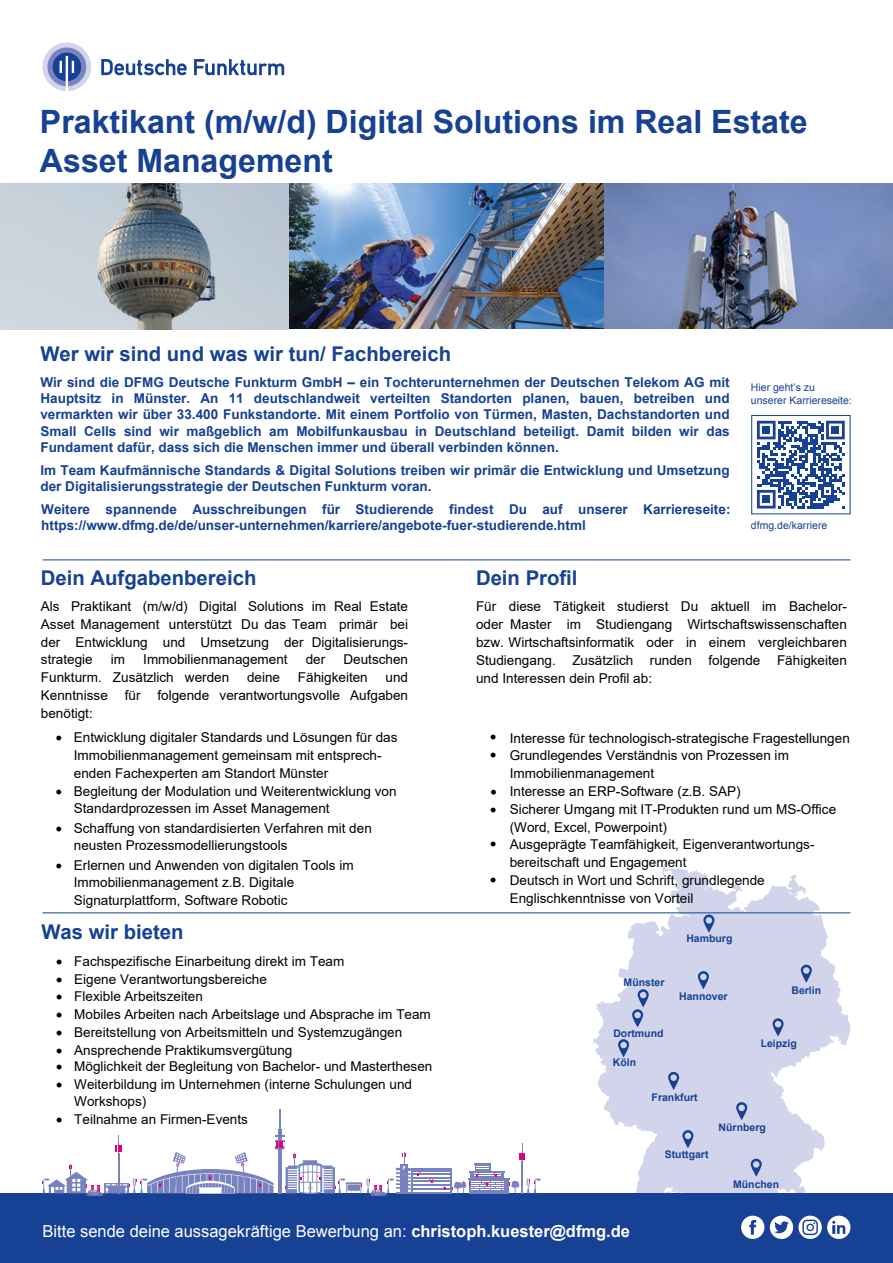
<style>
.page{position:relative;width:893px;height:1263px;background:#fff}
.page>*{position:absolute;margin:0;border:0;box-sizing:border-box;transform-origin:0 0}
.t1{font:700 32.1px/38.5px "Arial";color:#164194}
.t2{font:700 20.25px "Arial";color:#164194}
.t3{font:16.5px "Arial";color:#fff}
.t4{font:13.5px/17.7px "Arial";color:#000}
.t5{font:700 13.5px/16.2px "Arial";color:#164194}
.t6{font:13.5px "Symbol";color:#000}
.t7{font:700 10.5px "Arial";color:#164194}
.t8{font:10.5px/12.6px "Arial";color:#164194}
.s1{font-weight:700}
</style>
<div class="page">
<svg style="left:593px;top:861px;width:258px;height:332px;fill:#d2d4ec"></svg>
<img style="left:0;top:184px;width:893px;height:145px">
<div style="left:0;top:1193px;width:893px;height:70px;background:#164194"></div>
<div style="left:741px;top:1216px;width:23px;height:23px;background:#fff;border-radius:50%"></div>
<svg style="left:749px;top:1220px;width:7px;height:15px"></svg>
<svg style="left:798px;top:1216px;width:24px;height:23px"></svg>
<svg style="left:802px;top:1220px;width:16px;height:15px"></svg>
<div style="left:827px;top:1216px;width:23px;height:23px;background:#fff;border-radius:50%"></div>
<svg style="left:832px;top:1221px;width:13px;height:13px"></svg>
<svg style="left:43px;top:43px;width:48px;height:48px"></svg>
<svg style="left:101px;top:59px;width:86px;height:16px"></svg>
<svg style="left:194px;top:59px;width:90px;height:16px"></svg>
<div style="left:751px;top:415px;width:99px;height:99px;border:1px solid #164194"></div>
<svg style="left:757px;top:421px;width:88px;height:87px"></svg>
<div style="left:762px;top:426px;width:8px;height:8px;background:#164194"></div>
<div style="left:831px;top:426px;width:8px;height:8px;background:#164194"></div>
<div style="left:762px;top:495px;width:8px;height:8px;background:#164194"></div>
<hr style="left:43px;top:559px;width:807px;height:1px;background:#164194">
<hr style="left:278px;top:1129px;width:3px;height:64px;background:#7882bf">
<hr style="left:279px;top:1110px;width:1px;height:64px;background:#7882bf">
<hr style="left:522px;top:1143px;width:1px;height:33px;background:#7882bf">
<hr style="left:413px;top:1192px;width:37px;height:1px;background:#7882bf">
<hr style="left:413px;top:1188px;width:37px;height:1px;background:#7882bf">
<hr style="left:413px;top:1184px;width:37px;height:2px;background:#7882bf">
<hr style="left:413px;top:1180px;width:37px;height:2px;background:#7882bf">
<hr style="left:413px;top:1177px;width:37px;height:1px;background:#7882bf">
<hr style="left:413px;top:1173px;width:37px;height:2px;background:#7882bf">
<hr style="left:413px;top:1168px;width:37px;height:3px;background:#7882bf">
<hr style="left:411px;top:1168px;width:2px;height:25px;background:#7882bf">
<svg style="left:43px;top:1136px;width:368px;height:60px"></svg>
<svg style="left:429px;top:1178px;width:5px;height:4px"></svg>
<svg style="left:443px;top:1153px;width:98px;height:41px"></svg>
<hr style="left:43px;top:912px;width:807px;height:1px;background:#164194">
<svg style="left:801px;top:965px;width:11px;height:18px"></svg>
<svg style="left:772px;top:1018px;width:12px;height:18px"></svg>
<svg style="left:698px;top:971px;width:11px;height:18px"></svg>
<svg style="left:703px;top:914px;width:11px;height:19px"></svg>
<svg style="left:632px;top:989px;width:17px;height:38px"></svg>
<svg style="left:618px;top:1039px;width:11px;height:18px"></svg>
<svg style="left:668px;top:1072px;width:11px;height:18px"></svg>
<svg style="left:736px;top:1102px;width:11px;height:18px"></svg>
<svg style="left:682px;top:1130px;width:11px;height:18px"></svg>
<svg style="left:751px;top:1158px;width:11px;height:19px"></svg>
<div style="left:770px;top:1216px;width:23px;height:23px;background:#fff;border-radius:50%"></div>
<svg style="left:774px;top:1221px;width:15px;height:13px"></svg>
<h1 class="t1" style="left:40px;top:103px;width:769px">Praktikant (m/w/d) Digital Solutions im Real Estate<br>Asset Management</h1>
<h2 class="t2" style="left:40px;top:341px;width:412px">Wer wir sind und was wir tun/ Fachbereich</h2>
<p class="t5" style="left:40px;top:374px;width:691px;text-align:justify">Wir sind die DFMG Deutsche Funkturm GmbH – ein Tochterunternehmen der Deutschen Telekom AG mit Hauptsitz in Münster. An 11 deutschlandweit verteilten Standorten planen, bauen, betreiben und vermarkten wir über 33.400 Funkstandorte. Mit einem Portfolio von Türmen, Masten, Dachstandorten und Small Cells sind wir maßgeblich am Mobilfunkausbau in Deutschland beteiligt. Damit bilden wir das Fundament dafür, dass sich die Menschen immer und überall verbinden können.</p>
<p class="t5" style="left:40px;top:462px;width:691px">Im Team Kaufmännische Standards &amp; Digital Solutions treiben wir primär die Entwicklung und Umsetzung der Digitalisierungsstrategie der Deutschen Funkturm voran.</p>
<p class="t5" style="left:41px;top:501px;width:691px">Weitere spannende Ausschreibungen für Studierende findest Du auf unserer Karriereseite: https://www.dfmg.de/de/unser-unternehmen/karriere/angebote-fuer-studierende.html</p>
<h2 class="t2" style="left:41px;top:563px;width:217px">Dein Aufgabenbereich</h2>
<p class="t4" style="left:41px;top:597px;width:369px;text-align:justify">Als Praktikant (m/w/d) Digital Solutions im Real Estate Asset Management unterstützt Du das Team primär bei der Entwicklung und Umsetzung der Digitalisierungs&shy;strategie</p>
<p class="t8" style="left:751px;top:381px;width:102px">Hier geht’s zu unserer Karriereseite:</p>
<p class="t8" style="left:751px;top:519px;width:78px">dfmg.de/karriere</p>
<h2 class="t2" style="left:476px;top:564px;width:103px">Dein Profil</h2>
<p class="t4" style="left:476px;top:598px;width:372px;text-align:justify">Für diese Tätigkeit studierst Du aktuell im Bachelor&shy;oder Master im Studiengang Wirtschaftswissenschaften bzw. Wirtschaftsinformatik oder in einem vergleichbaren Studiengang. Zusätzlich runden folgende Fähigkeiten und Interessen dein Profil ab:</p>
<p class="t4" style="left:111px;top:651px;width:16px">im</p>
<p class="t4" style="left:143px;top:651px;width:146px">Immobilienmanagement</p>
<p class="t4" style="left:306px;top:651px;width:21px">der</p>
<p class="t4" style="left:343px;top:651px;width:66px">Deutschen</p>
<p class="t4" style="left:41px;top:668px;width:190px">Funkturm. Zusätzlich werden</p>
<p class="t4" style="left:247px;top:668px;width:35px">deine</p>
<p class="t4" style="left:298px;top:668px;width:71px">Fähigkeiten</p>
<p class="t4" style="left:41px;top:668px;width:369px;text-align:justify;text-indent:345px">und Kenntnisse für folgende verantwortungsvolle Aufgaben benötigt:</p>
<p class="t4" style="left:74px;top:728px;width:325px;text-indent:-18px">• Entwicklung digitaler Standards und Lösungen für das<br>Immobilienmanagement gemeinsam mit entsprech&shy;enden Fachexperten am Standort Münster</p>
<p class="t4" style="left:74px;top:782px;width:324px;text-indent:-18px">• Begleitung der Modulation und Weiterentwicklung von<br>Standardprozessen im Asset Management</p>
<p class="t4" style="left:74px;top:819px;width:300px;text-indent:-18px">• Schaffung von standardisierten Verfahren mit den neusten Prozessmodellierungstools</p>
<p class="t4" style="left:74px;top:856px;width:281px;text-indent:-18px">• Erlernen und Anwenden von digitalen Tools im<br>Immobilienmanagement z.B. Digitale<br>Signaturplattform, Software Robotic</p>
<h2 class="t2" style="left:41px;top:918px;width:144px">Was wir bieten</h2>
<p class="t4" style="left:56px;top:952px;width:290px">• Fachspezifische Einarbeitung direkt im Team</p>
<p class="t4" style="left:56px;top:970px;width:212px">• Eigene Verantwortungsbereiche</p>
<p class="t4" style="left:56px;top:988px;width:148px">• Flexible Arbeitszeiten</p>
<p class="t4" style="left:56px;top:1005px;width:376px">• Mobiles Arbeiten nach Arbeitslage und Absprache im Team</p>
<p class="t4" style="left:56px;top:1023px;width:348px">• Bereitstellung von Arbeitsmitteln und Systemzugängen</p>
<p class="t4" style="left:56px;top:1041px;width:238px">• Ansprechende Praktikumsvergütung</p>
<p class="t4" style="left:56px;top:1057px;width:378px">• Möglichkeit der Begleitung von Bachelor- und Masterthesen</p>
<p class="t4" style="left:74px;top:1075px;width:339px;text-indent:-18px">• Weiterbildung im Unternehmen (interne Schulungen und<br>Workshops)</p>
<p class="t4" style="left:56px;top:1110px;width:193px">• Teilnahme an Firmen-Events</p>
<p class="t4" style="left:510px;top:729px;width:342px">Interesse für technologisch-strategische Fragestellungen Grundlegendes Verständnis von Prozessen im Immobilienmanagement<br>Interesse an ERP-Software (z.B. SAP)<br>Sicherer Umgang mit IT-Produkten rund um MS-Office (Word, Excel, Powerpoint)<br>Ausgeprägte Teamfähigkeit, Eigenverantwortungs&shy;bereitschaft und Engagement<br>Deutsch in Wort und Schrift, grundlegende Englischkenntnisse von Vorteil</p>
<p class="t6" style="left:490px;top:800px;width:8px">•</p>
<p class="t6" style="left:490px;top:834px;width:8px">•</p>
<p class="t6" style="left:490px;top:870px;width:8px">•</p>
<p class="t7" style="left:686px;top:932px;width:48px">Hamburg</p>
<p class="t7" style="left:624px;top:975px;width:42px">Münster</p>
<p class="t7" style="left:791px;top:983px;width:31px">Berlin</p>
<p class="t7" style="left:679px;top:989px;width:50px">Hannover</p>
<p class="t7" style="left:613px;top:1026px;width:52px">Dortmund</p>
<p class="t7" style="left:761px;top:1036px;width:38px">Leipzig</p>
<p class="t7" style="left:613px;top:1056px;width:25px">Köln</p>
<p class="t7" style="left:652px;top:1090px;width:48px">Frankfurt</p>
<p class="t7" style="left:719px;top:1120px;width:49px">Nürnberg</p>
<p class="t3" style="left:43px;top:1220px;width:589px">Bitte sende deine aussagekräftige Bewerbung an: <span class="s1">christoph.kuester@dfmg.de</span></p>
<p class="t7" style="left:665px;top:1148px;width:45px">Stuttgart</p>
<p class="t7" style="left:733px;top:1177px;width:48px">München</p>
</div>
